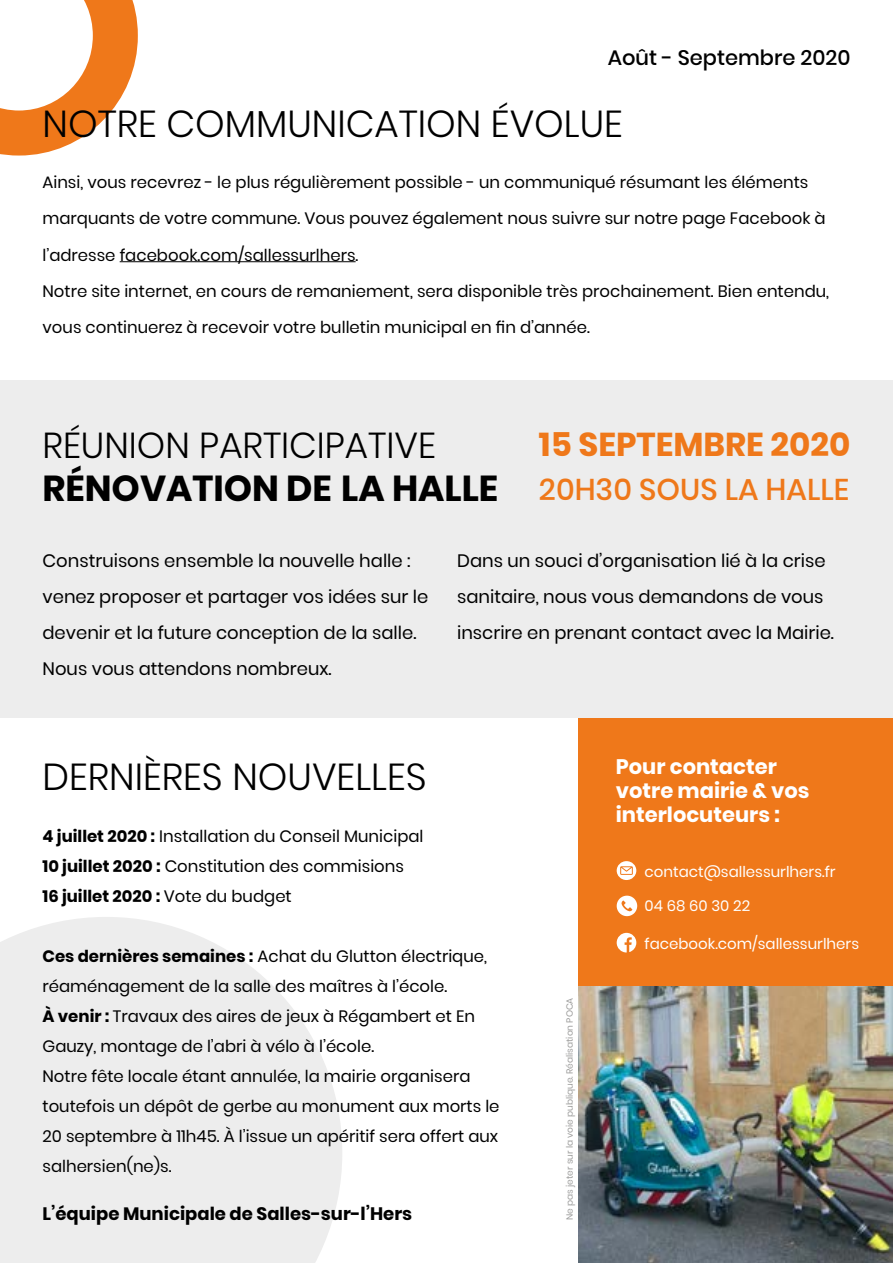
<style>
.page{position:relative;width:893px;height:1263px;background:#fff}
.page>*{position:absolute;margin:0;border:0;box-sizing:border-box;transform-origin:0 0}
.t1{font:300 37.5px "Poppins";color:#000}
.t2{font:300 36px "Poppins";color:#000}
.t3{font:700 36px "Poppins";color:#000}
.t4{font:700 33px "Poppins";color:#ef781a}
.t5{font:500 30px "Poppins";color:#ef781a}
.t6{font:700 21px/24px "Poppins";color:#fff}
.t7{font:500 21px "Poppins";color:#000}
.t8{font:18px/36px "Poppins";color:#000}
.t9{font:700 18px "Poppins";color:#000}
.t10{font:16.5px/30px "Poppins";color:#000}
.t11{font:15px "Poppins";color:#fff}
.t12{font:9px "Poppins";color:#9d9d9c}
.s1{font-weight:700}
</style>
<div class="page">
<div style="left:0;top:381px;width:893px;height:337px;background:#ededed"></div>
<div style="left:578px;top:718px;width:315px;height:268px;background:#ef781a"></div>
<img style="left:578px;top:986px;width:315px;height:277px">
<svg style="left:0;top:917px;width:342px;height:346px;background:#efefef"></svg>
<svg style="left:0;top:0;width:138px;height:156px"></svg>
<hr style="left:120px;top:261px;width:236px;height:1px;background:#000">
<svg style="left:616px;top:895px;width:21px;height:22px"></svg>
<svg style="left:617px;top:861px;width:19px;height:19px"></svg>
<svg style="left:617px;top:933px;width:19px;height:19px"></svg>
<p class="t7" style="left:608px;top:45px;width:244px">Août - Septembre 2020</p>
<h1 class="t1" style="left:43px;top:102px;width:582px">NOTRE COMMUNICATION ÉVOLUE</h1>
<p class="t10" style="left:43px;top:165px;width:788px;line-height:36px">Ainsi, vous recevrez - le plus régulièrement possible - un communiqué résumant les éléments marquants de votre commune. Vous pouvez également nous suivre sur notre page Facebook à l’adresse facebook.com/sallessurlhers.<br>Notre site internet, en cours de remaniement, sera disponible très prochainement. Bien entendu, vous continuerez à recevoir votre bulletin municipal en fin d’année.</p>
<h2 class="t2" style="left:43px;top:424px;width:395px">RÉUNION PARTICIPATIVE</h2>
<h2 class="t3" style="left:43px;top:467px;width:457px">RÉNOVATION DE LA HALLE</h2>
<h3 class="t4" style="left:539px;top:425px;width:313px">15 SEPTEMBRE 2020</h3>
<h3 class="t5" style="left:539px;top:472px;width:312px">20H30 SOUS LA HALLE</h3>
<p class="t8" style="left:43px;top:542px;width:387px">Construisons ensemble la nouvelle halle : venez proposer et partager vos idées sur le devenir et la future conception de la salle.<br>Nous vous attendons nombreux.</p>
<p class="t8" style="left:457px;top:542px;width:378px">Dans un souci d’organisation lié à la crise sanitaire, nous vous demandons de vous inscrire en prenant contact avec la Mairie.</p>
<h1 class="t1" style="left:43px;top:755px;width:386px">DERNIÈRES NOUVELLES</h1>
<p class="t10" style="left:43px;top:822px;width:382px"><span class="s1">4 juillet 2020 :</span> Installation du Conseil Municipal<br><span class="s1">10 juillet 2020 :</span> Constitution des commisions<br><span class="s1">16 juillet 2020 :</span> Vote du budget</p>
<p class="t10" style="left:43px;top:942px;width:459px"><span class="s1">Ces dernières semaines :</span> Achat du Glutton électrique, réaménagement de la salle des maîtres à l’école.<br><span class="s1">À venir :</span> Travaux des aires de jeux à Régambert et En Gauzy, montage de l’abri à vélo à l’école.<br>Notre fête locale étant annulée, la mairie organisera toutefois un dépôt de gerbe au monument aux morts le 20 septembre à 11h45. À l’issue un apéritif sera offert aux salhersien(ne)s.</p>
<p class="t9" style="left:43px;top:1204px;width:371px">L’équipe Municipale de Salles-sur-l’Hers</p>
<p class="t12" style="left:564px;top:1220px;width:224px;rotate:-90deg">Ne pas jeter sur la voie publique. Réalisation POCA</p>
<p class="t6" style="left:616px;top:754px;width:195px">Pour contacter votre mairie &amp; vos interlocuteurs :</p>
<p class="t11" style="left:645px;top:863px;width:192px">contact@sallessurlhers.fr</p>
<p class="t11" style="left:645px;top:897px;width:107px">04 68 60 30 22</p>
<p class="t11" style="left:645px;top:935px;width:216px">facebook.com/sallessurlhers</p>
</div>
